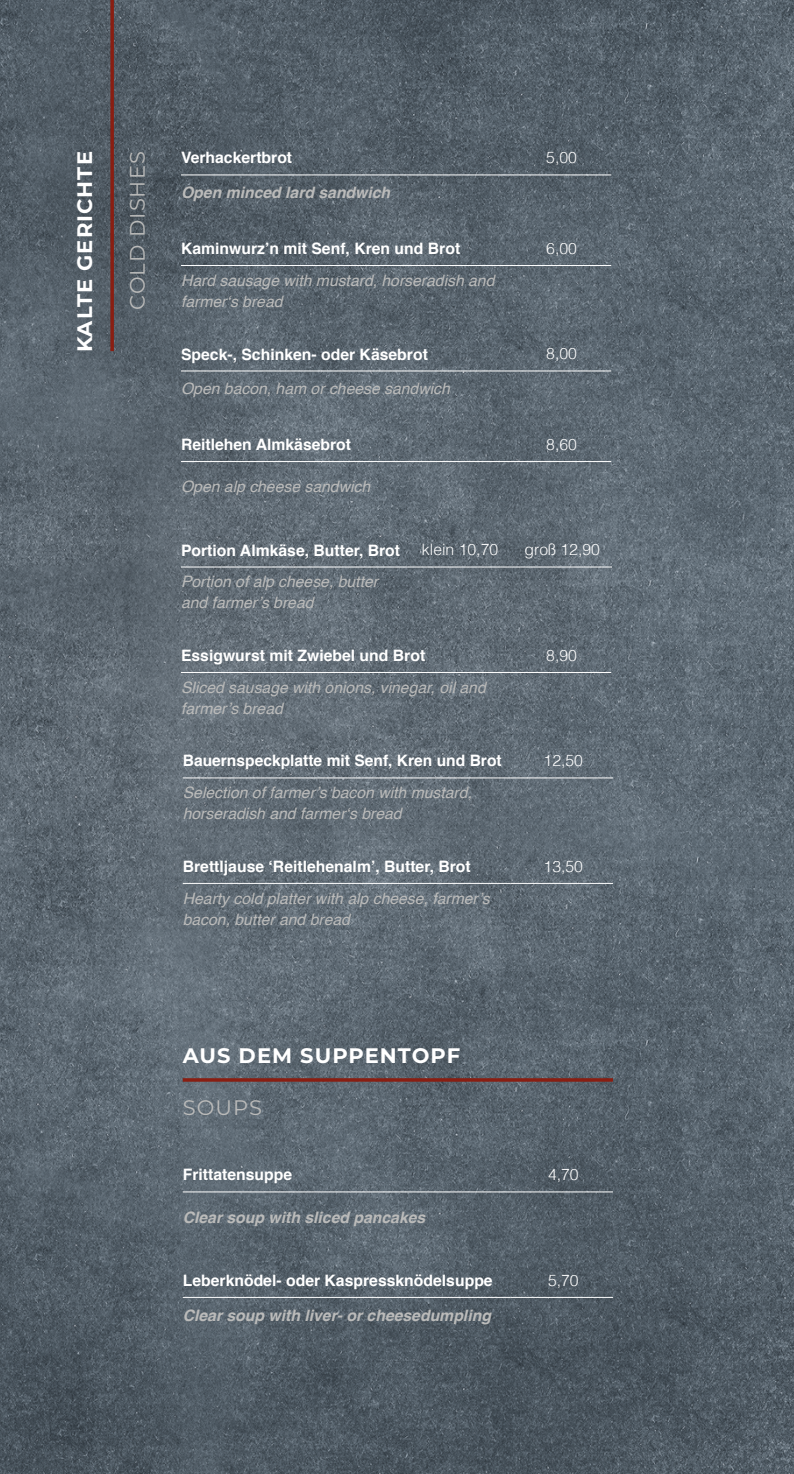
<style>
.page{position:relative;width:794px;height:1474px;background:#fff}
.page>*{position:absolute;margin:0;border:0;box-sizing:border-box;transform-origin:0 0}
.t1{font:700 21px "Montserrat";letter-spacing:.05em;color:#fff}
.t2{font:21px "Montserrat";letter-spacing:.05em;color:#bbbbba}
.t3{font:italic 15.75px/21px "Helvetica";color:#bbbbba}
.t4{font:700 15.75px "Helvetica";color:#fff}
.t5{font:italic 700 15.75px "Helvetica";color:#bbbbba}
.t6{font:300 15.75px "Helvetica";color:#fff}
</style>
<div class="page">
<img style="left:0;top:0;width:794px;height:1473px">
<svg style="left:110px;top:0;width:4px;height:351px"></svg>
<hr style="left:181px;top:174px;width:328px;height:1px;background:#fff">
<hr style="left:509px;top:174px;width:102px;height:1px;background:#fff">
<hr style="left:181px;top:265px;width:328px;height:1px;background:#fff">
<hr style="left:509px;top:265px;width:102px;height:1px;background:#fff">
<hr style="left:181px;top:370px;width:328px;height:1px;background:#fff">
<hr style="left:509px;top:370px;width:102px;height:1px;background:#fff">
<hr style="left:183px;top:777px;width:328px;height:1px;background:#fff">
<hr style="left:511px;top:777px;width:102px;height:1px;background:#fff">
<hr style="left:183px;top:1078px;width:430px;height:3px;background:#891e12">
<hr style="left:183px;top:1191px;width:328px;height:1px;background:#fff">
<hr style="left:511px;top:1191px;width:102px;height:1px;background:#fff">
<hr style="left:183px;top:1296px;width:328px;height:1px;background:#fff">
<hr style="left:511px;top:1296px;width:102px;height:1px;background:#fff">
<hr style="left:181px;top:461px;width:328px;height:1px;background:#fff">
<hr style="left:509px;top:461px;width:102px;height:1px;background:#fff">
<hr style="left:181px;top:566px;width:226px;height:1px;background:#fff">
<hr style="left:407px;top:566px;width:103px;height:1px;background:#fff">
<hr style="left:510px;top:566px;width:102px;height:1px;background:#fff">
<hr style="left:181px;top:672px;width:328px;height:1px;background:#fff">
<hr style="left:509px;top:672px;width:102px;height:1px;background:#fff">
<hr style="left:183px;top:883px;width:328px;height:1px;background:#fff">
<hr style="left:511px;top:883px;width:102px;height:1px;background:#fff">
<h1 class="t1" style="left:70px;top:352px;width:202px;rotate:-90deg">KALTE GERICHTE</h1>
<h1 class="t2" style="left:123px;top:310px;width:160px;rotate:-90deg">COLD DISHES</h1>
<p class="t4" style="left:181px;top:145px;width:113px">Verhackertbrot</p>
<p class="t6" style="left:546px;top:144px;width:32px">5,00</p>
<p class="t5" style="left:181px;top:180px;width:211px">Open minced lard sandwich</p>
<p class="t4" style="left:181px;top:236px;width:281px">Kaminwurz’n mit Senf, Kren und Brot</p>
<p class="t6" style="left:546px;top:235px;width:32px">6,00</p>
<p class="t3" style="left:181px;top:270px;width:315px">Hard sausage with mustard, horseradish and farmer‘s bread</p>
<p class="t4" style="left:181px;top:341px;width:248px">Speck-, Schinken- oder Käsebrot</p>
<p class="t6" style="left:546px;top:340px;width:32px">8,00</p>
<p class="t3" style="left:181px;top:378px;width:270px">Open bacon, ham or cheese sandwich</p>
<p class="t4" style="left:181px;top:432px;width:172px">Reitlehen Almkäsebrot</p>
<p class="t6" style="left:546px;top:431px;width:32px">8,60</p>
<p class="t3" style="left:181px;top:476px;width:191px">Open alp cheese sandwich</p>
<p class="t4" style="left:181px;top:537px;width:221px">Portion Almkäse, Butter, Brot</p>
<p class="t6" style="left:422px;top:536px;width:78px">klein 10,70</p>
<p class="t6" style="left:524px;top:536px;width:77px">groß 12,90</p>
<p class="t3" style="left:181px;top:571px;width:198px">Portion of alp cheese, butter and farmer’s bread</p>
<p class="t4" style="left:181px;top:642px;width:246px">Essigwurst mit Zwiebel und Brot</p>
<p class="t6" style="left:546px;top:641px;width:32px">8,90</p>
<p class="t3" style="left:181px;top:677px;width:306px">Sliced sausage with onions, vinegar, oil and farmer’s bread</p>
<p class="t4" style="left:183px;top:748px;width:320px">Bauernspeckplatte mit Senf, Kren und Brot</p>
<p class="t6" style="left:543px;top:747px;width:41px">12,50</p>
<p class="t3" style="left:183px;top:782px;width:291px">Selection of farmer’s bacon with mustard, horseradish and farmer‘s bread</p>
<p class="t4" style="left:183px;top:853px;width:289px">Brettljause ‘Reitlehenalm’, Butter, Brot</p>
<p class="t6" style="left:543px;top:852px;width:41px">13,50</p>
<p class="t3" style="left:183px;top:888px;width:308px">Hearty cold platter with alp cheese, farmer’s bacon, butter and bread</p>
<h1 class="t1" style="left:183px;top:1039px;width:279px">AUS DEM SUPPENTOPF</h1>
<h1 class="t2" style="left:183px;top:1093px;width:81px">SOUPS</h1>
<p class="t4" style="left:183px;top:1162px;width:111px">Frittatensuppe</p>
<p class="t6" style="left:548px;top:1161px;width:32px">4,70</p>
<p class="t5" style="left:183px;top:1204px;width:244px">Clear soup with sliced pancakes</p>
<p class="t4" style="left:183px;top:1267px;width:311px">Leberknödel- oder Kaspressknödelsuppe</p>
<p class="t6" style="left:548px;top:1266px;width:32px">5,70</p>
<p class="t5" style="left:183px;top:1302px;width:310px">Clear soup with liver- or cheesedumpling</p>
</div>
